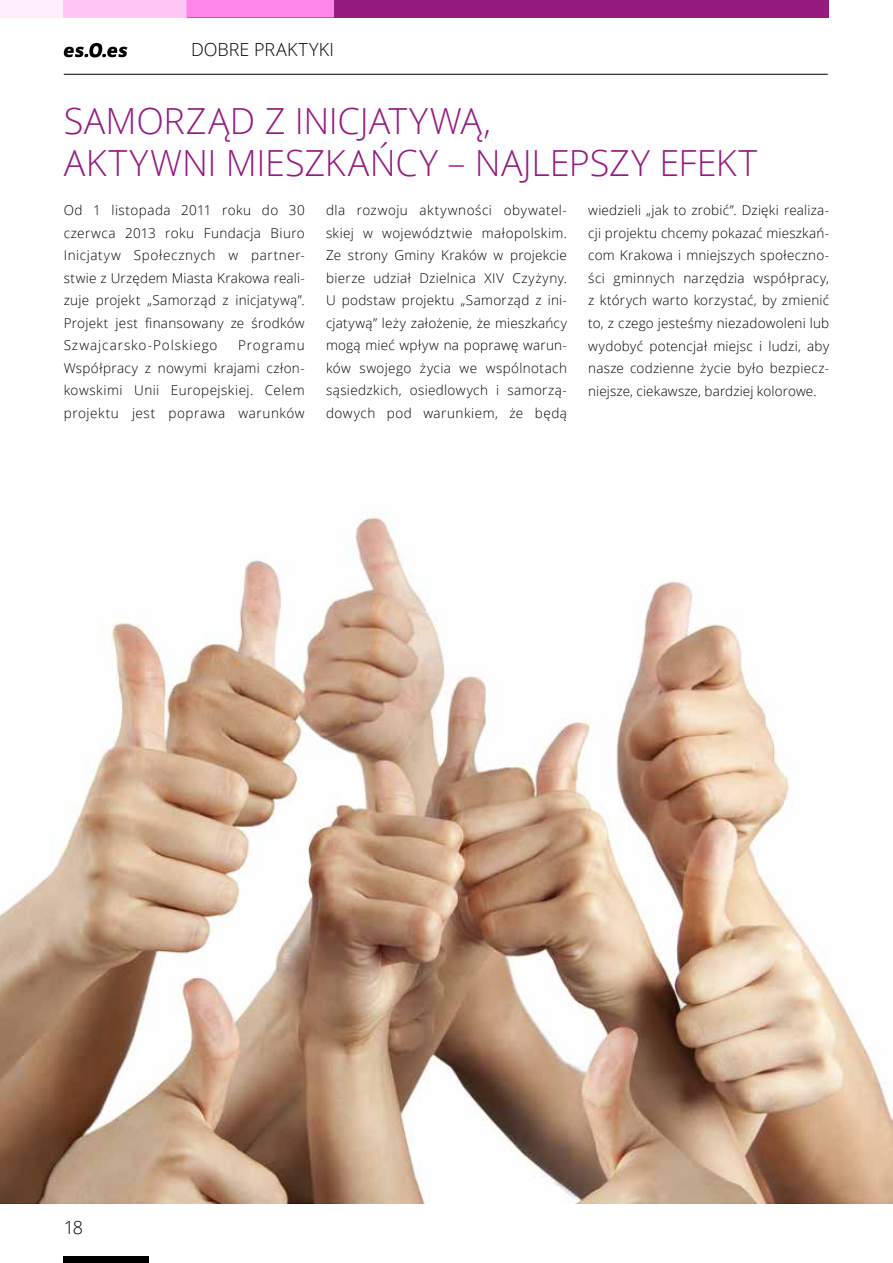
<style>
.page{position:relative;width:893px;height:1263px;background:#fff}
.page>*{position:absolute;margin:0;border:0;box-sizing:border-box;transform-origin:0 0}
.t1{font:300 36px/42px "Open Sans";letter-spacing:.01em;color:#951b81}
.t2{font:300 18px "Open Sans";color:#000}
.t3{font:300 13.5px/22.5px "Open Sans";letter-spacing:.025em;color:#000;text-align:justify}
</style>
<div class="page">
<img style="left:0;top:517px;width:893px;height:686px">
<hr style="left:64px;top:74px;width:764px;height:1px;background:#000">
<svg style="left:64px;top:43px;width:63px;height:14px"></svg>
<div style="left:64px;top:1256px;width:85px;height:7px;background:#000"></div>
<svg style="left:0;top:0;width:829px;height:18px;fill:#951b81"></svg>
<h2 class="t2" style="left:191px;top:37px;width:141px">DOBRE PRAKTYKI</h2>
<h1 class="t1" style="left:64px;top:99px;width:46px">Samorz</h1>
<h1 class="t1" style="left:64px;top:99px;width:429px;text-indent:144px">ąd z in icjatywą, aktywni mieszka</h1>
<h1 class="t1" style="left:370px;top:141px;width:182px">ńcy – najlepsz</h1>
<h1 class="t1" style="left:631px;top:141px;width:48px">y efek</h1>
<h1 class="t1" style="left:739px;top:141px;width:20px">t</h1>
<p class="t3" style="left:64px;top:199px;width:242px">Od 1 listopada 2011 roku do 30 czerwca 2013 roku Fundacja Biuro I nicjatyw Społecznych w partner&shy;stwie z U rzędem Miasta Krakowa reali&shy;zuje projekt „Samorząd z inicjatywą”.<br>Projekt jest finansowany ze środków Szwajcarsko-Polskiego</p>
<p class="t3" style="left:64px;top:334px;width:242px;text-indent:174px">Programu Współpracy z nowymi krajami człon&shy;kowskimi U nii Europejskiej. Celem projektu jest poprawa warunków</p>
<p class="t3" style="left:326px;top:199px;width:242px">dla rozwoju aktywności obywatel&shy;skiej w województwie małopolskim.<br>Ze strony Gminy Kraków w projekcie bierze udział Dzielnica XIV Czyżyny.<br>U podstaw projektu „Samorząd z ini&shy;cjatywą” leży założenie, że mieszkańcy mogą mieć wpływ na poprawę warun&shy;ków swojego życia we wspólnotach sąsiedzkich, osiedlowych i samorzą&shy;dowych pod warunkiem, że będą</p>
<p class="t3" style="left:588px;top:199px;width:242px">wiedzieli „jak to zrobić”. Dzięki realiza&shy;cji projektu chcemy pokazać mieszkań&shy;com Krakowa i mniejszych społeczno&shy;ści gminnych narzędzia współpracy, z których warto korzystać, by zmienić to, z czego jesteśmy niezadowoleni lub wydobyć potencjał miejsc i ludzi, aby nasze codzienne życie było bezpiecz&shy;niejsze, ciekawsze, bardziej kolorowe.</p>
<h2 class="t2" style="left:64px;top:1215px;width:21px">18</h2>
</div>
